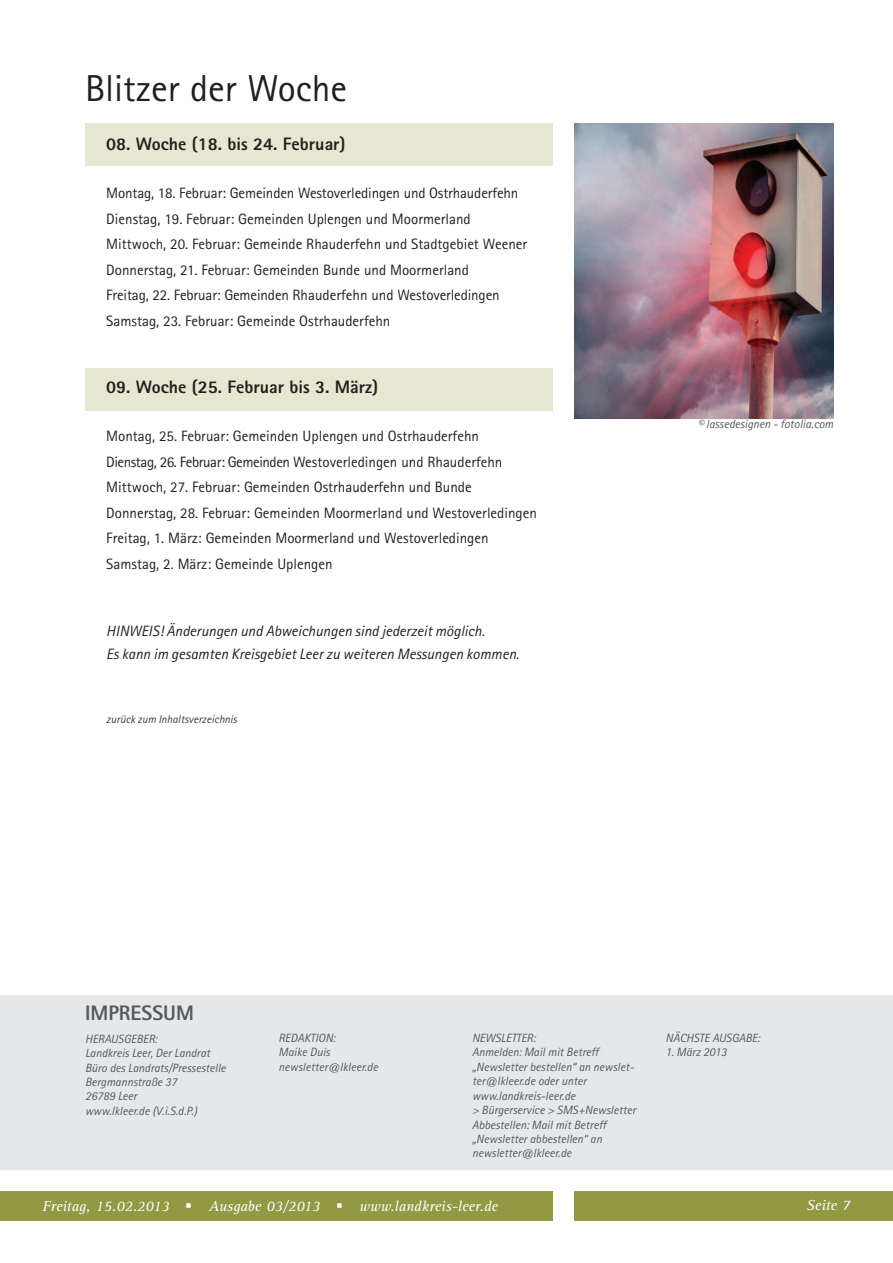
<style>
.page{position:relative;width:893px;height:1263px;background:#fff}
.page>*{position:absolute;margin:0;border:0;box-sizing:border-box;transform-origin:0 0}
.t1{font:37.5px "Rotis Sans Serif";color:#231f20}
.t2{font:800 21px "Rotis Sans Serif";color:#57585a}
.t3{font:800 18px "Rotis Sans Serif";color:#231f20}
.t4{font:15px/25.5px "Rotis Sans Serif";color:#231f20}
.t5{font:italic 15px/22.5px "Rotis Sans Serif";color:#231f20}
.t6{font:italic 15px "Rotis Serif";color:#fff}
.t7{font:italic 12px/14.4px "Rotis Sans Serif";color:#57585a}
.t8{font:italic 11.25px "Rotis Sans Serif";color:#3c3c3d}
</style>
<div class="page">
<div style="left:0;top:1191px;width:553px;height:29px;background:#919943"></div>
<div style="left:574px;top:1191px;width:319px;height:29px;background:#919943"></div>
<div style="left:85px;top:123px;width:468px;height:43px;background:#e5e7d0"></div>
<div style="left:85px;top:368px;width:468px;height:42px;background:#e5e7d0"></div>
<div style="left:0;top:995px;width:893px;height:174px;background:#e6e7e9"></div>
<img style="left:574px;top:123px;width:259px;height:295px">
<h1 class="t1" style="left:85px;top:66px;width:264px">Blitzer der Woche</h1>
<p class="t3" style="left:106px;top:133px;width:241px">08. Woche (18. bis 24. Februar)</p>
<p class="t4" style="left:106px;top:180px;width:422px">Montag, 18. Februar: Gemeinden Westoverledingen und Ostrhauderfehn Dienstag, 19. Februar: Gemeinden Uplengen und Moormerland Mittwoch, 20. Februar: Gemeinde Rhauderfehn und Stadtgebiet Weener Donnerstag, 21. Februar: Gemeinden Bunde und Moormerland<br>Freitag, 22. Februar: Gemeinden Rhauderfehn und Westoverledingen Samstag, 23. Februar: Gemeinde Ostrhauderfehn</p>
<p class="t3" style="left:106px;top:376px;width:273px">09. Woche (25. Februar bis 3. März)</p>
<p class="t4" style="left:106px;top:423px;width:432px">Montag, 25. Februar: Gemeinden Uplengen und Ostrhauderfehn<br>Dienstag, 26. Februar: Gemeinden Westoverledingen und Rhauderfehn Mittwoch, 27. Februar: Gemeinden Ostrhauderfehn und Bunde Donnerstag, 28. Februar: Gemeinden Moormerland und Westoverledingen Freitag, 1. März: Gemeinden Moormerland und Westoverledingen Samstag, 2. März: Gemeinde Uplengen</p>
<p class="t5" style="left:106px;top:620px;width:414px">Hinweis! Änderungen und Abweichungen sind jederzeit möglich.<br>Es kann im gesamten Kreisgebiet Leer zu weiteren Messungen kommen.</p>
<p class="t8" style="left:106px;top:712px;width:132px">zurück zum Inhaltsverzeichnis</p>
<h2 class="t2" style="left:85px;top:999px;width:110px">IMPRESSUM</h2>
<p class="t7" style="left:698px;top:417px;width:137px">© lassedesignen - fotolia.com</p>
<p class="t7" style="left:472px;top:1031px;width:165px;text-indent:61px">:<br>Anmelden: Mail mit Betreff „Newsletter bestellen“ an newslet&shy;ter@lkleer.de oder unter www.landkreis-leer.de<br>&gt; Bürgerservice &gt; SMS+Newsletter<br>Abbestellen: Mail mit Betreff „Newsletter abbestellen“ an newsletter@lkleer.de</p>
<p class="t7" style="left:665px;top:1031px;width:28px">Nä chste</p>
<p class="t7" style="left:712px;top:1031px;width:49px">Ausgabe:</p>
<p class="t7" style="left:85px;top:1032px;width:142px;text-indent:70px">:<br>Landkreis Leer, Der Landrat<br>Büro des Landrats/Pressestelle<br>Bergmannstraße 37<br>26789 Leer<br>www.lkleer.de (V.i.S.d.P.)</p>
<p class="t7" style="left:279px;top:1031px;width:101px">REDAKTION:<br>Maike Duis newsletter@lkleer.de</p>
<p class="t7" style="left:472px;top:1031px;width:30px">newsletter</p>
<p class="t7" style="left:85px;top:1032px;width:53px">Hera usgeber</p>
<p class="t7" style="left:665px;top:1045px;width:63px">1. März 2013</p>
<p class="t6" style="left:43px;top:1197px;width:457px">Freitag, 15.02.2013 ▪ Ausgabe 03/2013 ▪ www.landkreis-leer.de</p>
<p class="t6" style="left:807px;top:1196px;width:45px">Seite 7</p>
</div>
